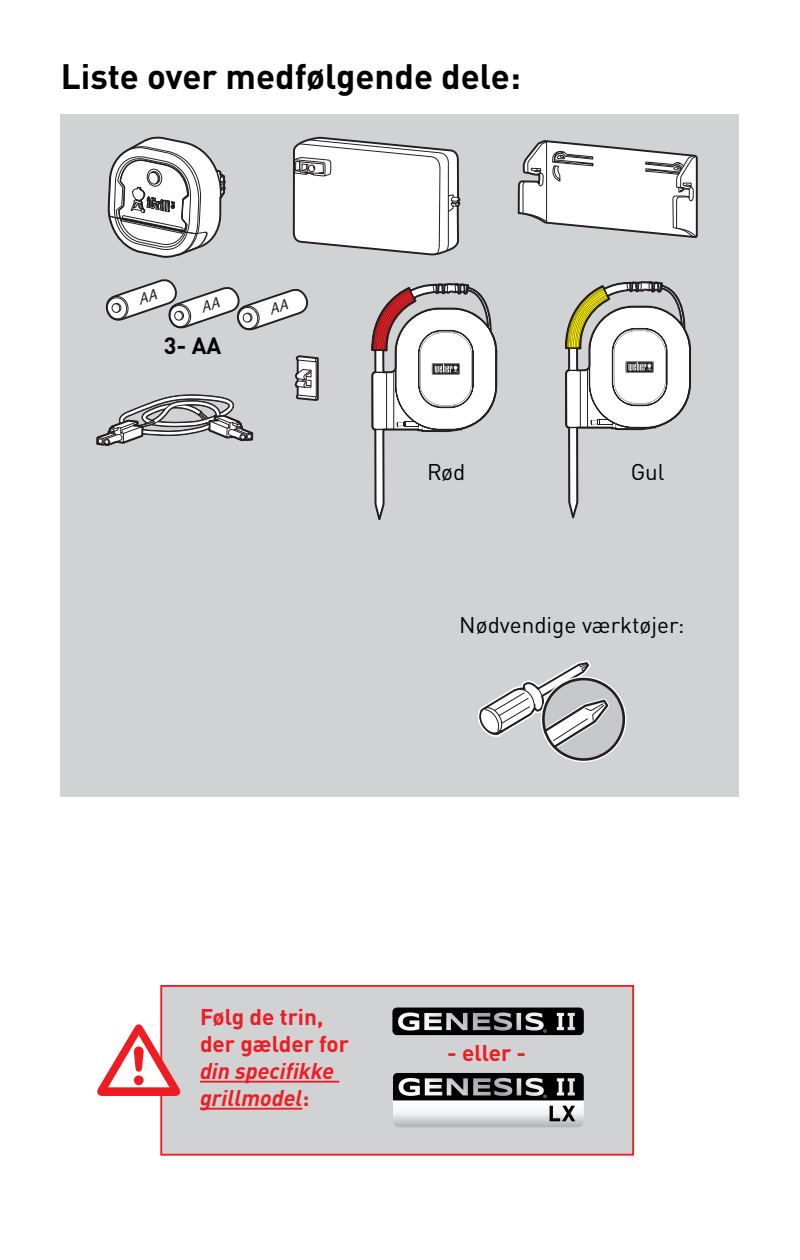
<style>
.page{position:relative;width:800px;height:1260px;background:#fff}
.page>*{position:absolute;margin:0;border:0;box-sizing:border-box;transform-origin:0 0}
.t1{font:700 34.88px "DIN Pro";color:#000}
.t2{font:700 23.25px "DIN Pro";color:#000}
.t3{font:700 22.5px/27px "DIN Pro";color:#ee1d23}
.t4{font:22.5px "DIN Pro";color:#000}
.s1{font-style:italic}
</style>
<div class="page">
<div style="left:61px;top:114px;width:678px;height:682px;background:#d1d2d4"></div>
<svg style="left:292px;top:136px;width:170px;height:125px"></svg>
<svg style="left:514px;top:138px;width:185px;height:119px"></svg>
<svg style="left:95px;top:392px;width:160px;height:55px;background:#b1b0b2"></svg>
<svg style="left:294px;top:354px;width:26px;height:61px"></svg>
<svg style="left:107px;top:136px;width:120px;height:125px"></svg>
<svg style="left:474px;top:657px;width:155px;height:108px"></svg>
<svg style="left:371px;top:283px;width:126px;height:237px"></svg>
<svg style="left:565px;top:281px;width:126px;height:237px"></svg>
<div style="left:160px;top:985px;width:475px;height:171px;background:#d1d2d4"></div>
<hr style="left:200px;top:1081px;width:139px;height:2px;background:#ee1d23">
<hr style="left:200px;top:1108px;width:102px;height:2px;background:#ee1d23">
<svg style="left:392px;top:1008px;width:192px;height:27px;background:#343434"></svg>
<svg style="left:494px;top:1013px;width:53px;height:20px"></svg>
<svg style="left:557px;top:1013px;width:18px;height:17px"></svg>
<svg style="left:393px;top:1073px;width:191px;height:54px"></svg>
<svg style="left:160px;top:1024px;width:20px;height:72px"></svg>
<svg style="left:104px;top:278px;width:205px;height:55px"></svg>
<p class="t1" style="left:61px;top:47px;width:461px">Liste over medfølgende dele:</p>
<p class="t2" style="left:164px;top:327px;width:59px">3- AA</p>
<p class="t4" style="left:427px;top:454px;width:40px">Rød</p>
<p class="t4" style="left:631px;top:454px;width:35px">Gul</p>
<p class="t4" style="left:459px;top:608px;width:227px">Nødvendige værktøjer:</p>
<p class="t3" style="left:200px;top:1000px;width:151px">Følg de trin, der gælder for <span class="s1">din specifikke grillmodel</span>:</p>
<p class="t3" style="left:447px;top:1037px;width:80px">- eller -</p>
</div>
